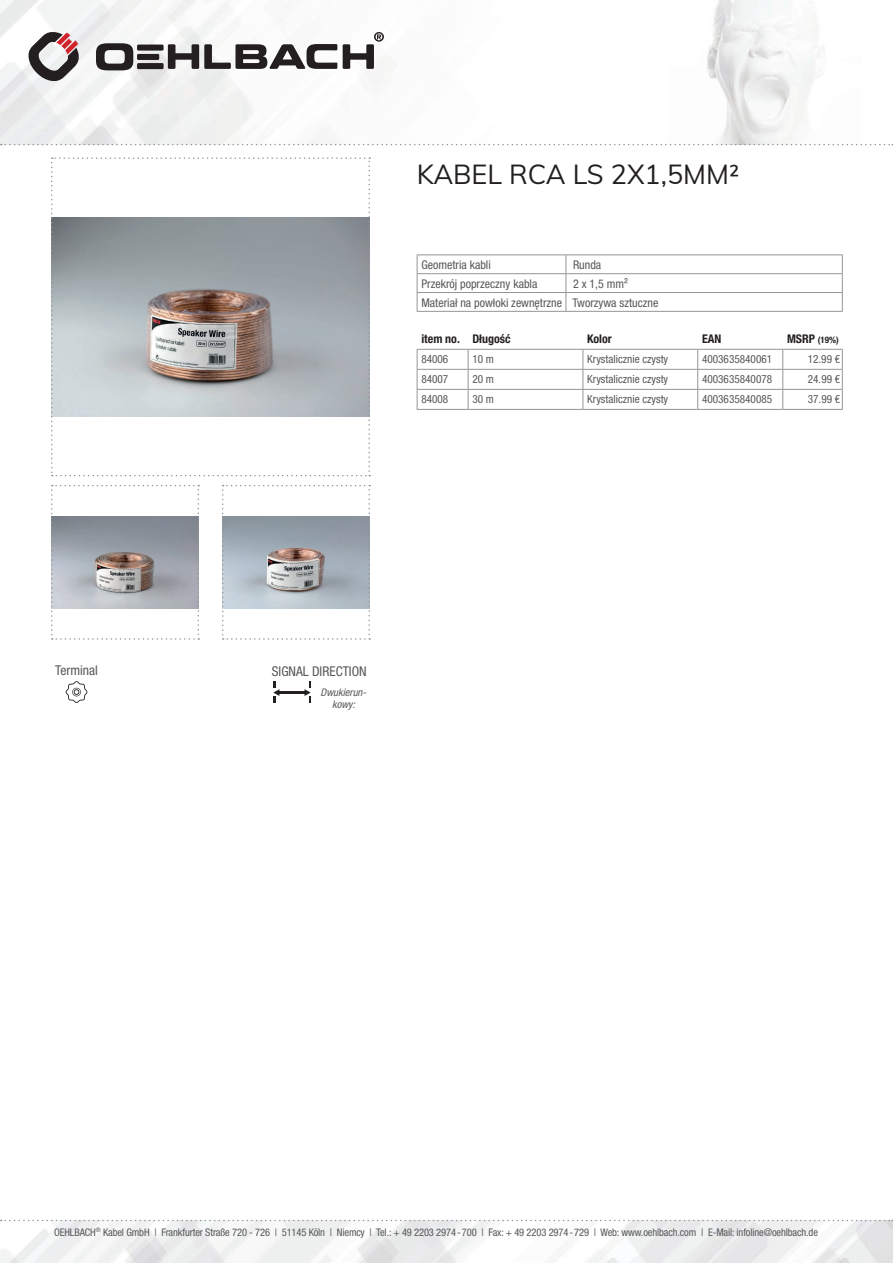
<style>
.page{position:relative;width:893px;height:1263px;background:#fff}
.page>*{position:absolute;margin:0;border:0;box-sizing:border-box;transform-origin:0 0}
.t1{font:27px "Muli";color:#231f20}
.t2{font:condensed 13.5px "Helvetica Neue LTW1 G";color:#57585a}
.t3{font:condensed 12px/18.8px "Helvetica Neue LTW1 G";color:#57585a}
.t4{font:700 condensed 12px "Helvetica Neue LTW1 G";color:#231f20}
.t5{font:condensed 11.25px "Helvetica Neue LTW1 G";color:#57585a}
.t6{font:condensed 10.5px "Helvetica Neue LTW1 G";letter-spacing:-.01em;color:#57585a}
.t7{font:italic condensed 10.5px/12.6px "Helvetica Neue LTW1 G";color:#57585a;text-align:center}
.t8{font:700 condensed 9px "Helvetica Neue LTW1 G";color:#231f20}
.s1{font-size:12px}
</style>
<div class="page">
<img style="left:0;top:1220px;width:893px;height:43px">
<img style="left:0;top:0;width:893px;height:145px">
<svg style="left:1px;top:1220px;width:892px;height:1px"></svg>
<svg style="left:1px;top:144px;width:892px;height:1px"></svg>
<svg style="left:28px;top:31px;width:52px;height:51px"></svg>
<svg style="left:96px;top:43px;width:37px;height:27px"></svg>
<div style="left:137px;top:63px;width:27px;height:6px;background:#231f20"></div>
<div style="left:137px;top:45px;width:27px;height:6px;background:#231f20"></div>
<div style="left:137px;top:54px;width:22px;height:6px;background:#231f20"></div>
<svg style="left:168px;top:44px;width:169px;height:25px"></svg>
<svg style="left:343px;top:32px;width:41px;height:37px"></svg>
<svg style="left:51px;top:157px;width:319px;height:319px"></svg>
<svg style="left:51px;top:485px;width:148px;height:155px"></svg>
<svg style="left:222px;top:485px;width:148px;height:155px"></svg>
<svg style="left:66px;top:681px;width:21px;height:22px"></svg>
<hr style="left:279px;top:691px;width:26px;height:3px;background:#231f20">
<svg style="left:273px;top:681px;width:6px;height:22px"></svg>
<svg style="left:304px;top:681px;width:7px;height:22px"></svg>
<svg style="left:417px;top:348px;width:426px;height:61px"></svg>
<hr style="left:417px;top:409px;width:51px;height:1px;background:#939598">
<hr style="left:468px;top:409px;width:115px;height:1px;background:#939598">
<hr style="left:583px;top:409px;width:115px;height:1px;background:#939598">
<hr style="left:698px;top:409px;width:85px;height:1px;background:#939598">
<hr style="left:783px;top:409px;width:60px;height:1px;background:#939598">
<hr style="left:417px;top:349px;width:51px;height:1px;background:#939598">
<hr style="left:468px;top:349px;width:115px;height:1px;background:#939598">
<hr style="left:583px;top:349px;width:115px;height:1px;background:#939598">
<hr style="left:698px;top:349px;width:85px;height:1px;background:#939598">
<hr style="left:783px;top:349px;width:60px;height:1px;background:#939598">
<hr style="left:417px;top:254px;width:149px;height:1px;background:#939598">
<hr style="left:566px;top:254px;width:277px;height:1px;background:#939598">
<svg style="left:417px;top:255px;width:426px;height:56px"></svg>
<hr style="left:417px;top:311px;width:149px;height:1px;background:#939598">
<hr style="left:566px;top:311px;width:277px;height:1px;background:#939598">
<h1 class="t1" style="left:417px;top:155px;width:324px">KABEL RCA LS 2X1,5MM²</h1>
<p class="t3" style="left:421px;top:256px;width:71px">Geometria kabli</p>
<p class="t3" style="left:573px;top:256px;width:30px">Runda</p>
<p class="t3" style="left:421px;top:275px;width:118px">Przekrój poprzeczny kabla</p>
<p class="t3" style="left:421px;top:275px;width:238px;text-indent:152px">2 x 1,5 mm²<br>Materiał na powłoki zewnętrzne Tworzywa sztuczne</p>
<p class="t4" style="left:421px;top:332px;width:91px">item no. Długość</p>
<p class="t4" style="left:587px;top:332px;width:26px">Kolor</p>
<p class="t4" style="left:702px;top:332px;width:21px">EAN</p>
<p class="t8" style="left:787px;top:335px;width:53px"><span class="s1">MSRP</span> (19%)</p>
<p class="t5" style="left:421px;top:353px;width:28px">84006</p>
<p class="t5" style="left:472px;top:353px;width:23px">10 m</p>
<p class="t5" style="left:587px;top:353px;width:82px">Krystalicznie czysty</p>
<p class="t5" style="left:702px;top:353px;width:72px">4003635840061</p>
<p class="t5" style="left:808px;top:353px;width:34px">12.99 €</p>
<p class="t5" style="left:421px;top:373px;width:28px">84007</p>
<p class="t5" style="left:472px;top:373px;width:23px">20 m</p>
<p class="t5" style="left:587px;top:373px;width:82px">Krystalicznie czysty</p>
<p class="t5" style="left:702px;top:373px;width:72px">4003635840078</p>
<p class="t5" style="left:808px;top:373px;width:34px">24.99 €</p>
<p class="t5" style="left:421px;top:393px;width:28px">84008</p>
<p class="t5" style="left:472px;top:393px;width:23px">30 m</p>
<p class="t5" style="left:587px;top:393px;width:82px">Krystalicznie czysty</p>
<p class="t5" style="left:702px;top:393px;width:72px">4003635840085</p>
<p class="t5" style="left:808px;top:393px;width:34px">37.99 €</p>
<p class="t2" style="left:55px;top:662px;width:44px">Terminal</p>
<p class="t2" style="left:272px;top:663px;width:96px">SIGNAL DIRECTION</p>
<p class="t7" style="left:321px;top:686px;width:50px">Dwukierun&shy;kowy:</p>
<p class="t6" style="left:54px;top:1226px;width:765px">OEHLBACH<sup>®</sup> Kabel GmbH | Frankfurter Straße 720 - 726 | 51145 Köln | Niemcy | Tel.: + 49 2203 2974-700 | Fax: + 49 2203 2974-729 | Web: www.oehlbach.com | E-Mail: infoline@oehlbach.de</p>
</div>
